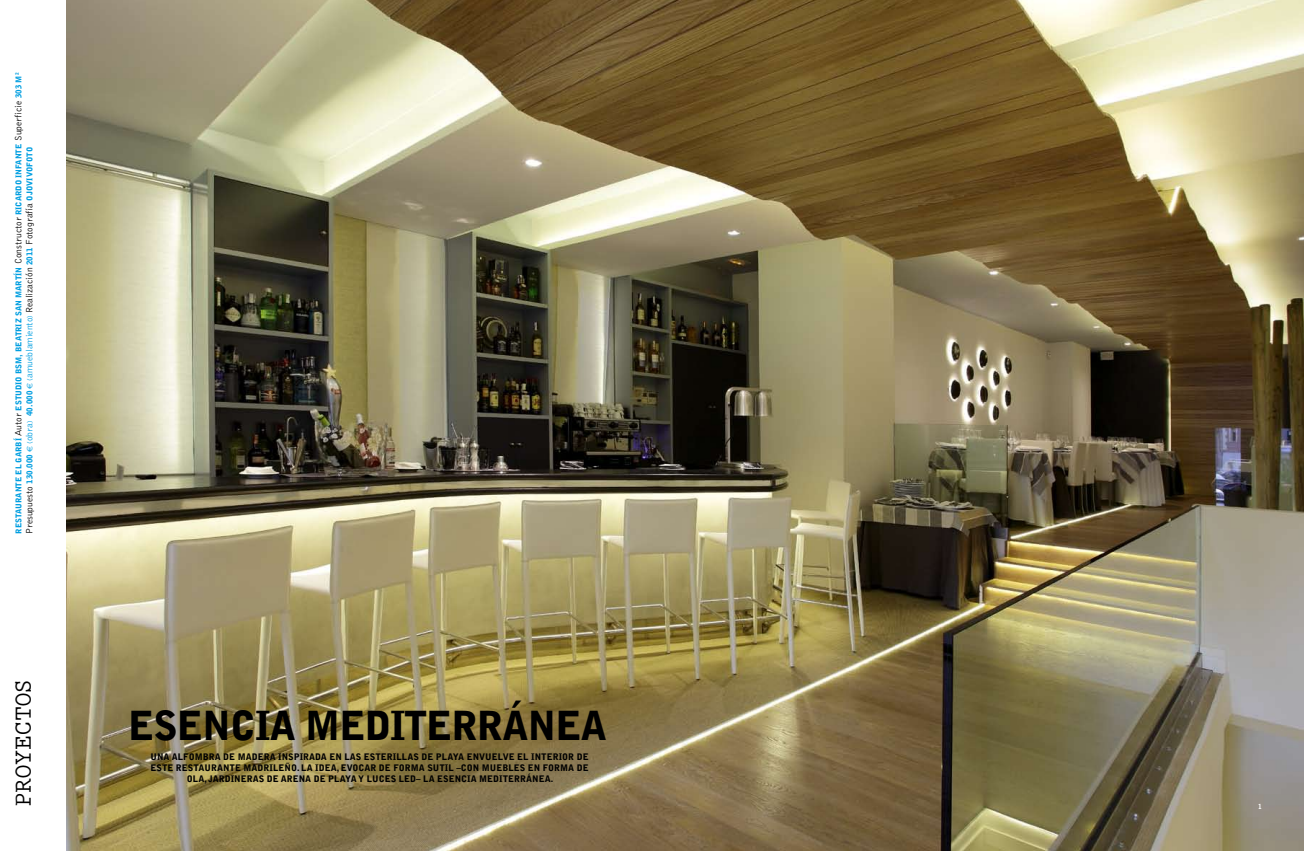
<style>
.page{position:relative;width:1304px;height:851px;background:#fff}
.page>*{position:absolute;margin:0;border:0;box-sizing:border-box;transform-origin:0 0}
.t1{font:900 40px "Bell Gothic BT";letter-spacing:-.03em;color:#000}
.t2{font:700 25px "Prestige Elite Std";letter-spacing:-.04em;color:#000}
.t3{font:9.5px "Bell Gothic BT";color:#000}
.t4{font:900 9px/11px "Bell Gothic";color:#000;text-align:center}
.t5{font:900 8px "Bell Gothic BT";color:#009ee0}
.t6{font:7px "Trade Gothic Bold Two";color:#fff}
.s1{font-weight:400;font-size:9.5px;color:#000}
.s2{font-weight:900;font-size:8px;color:#009ee0}
.s3{font-family:"Euro Sans";font-size:8px;color:#009ee0}
.s4{font-size:8px;color:#009ee0}
.s5{color:#009ee0}
</style>
<div class="page">
<img style="left:67px;top:0;width:1237px;height:850px">
<p class="t5" style="left:14px;top:533px;width:462px;rotate:-90deg">RESTAURANTE EL GARBÍ <span class="s1">Autor</span> ESTUDIO BSM, BEATRIZ SAN MARTÍN <span class="s1">Constructor</span> RICARDO INFANTE <span class="s1">Superficie</span> 303 M<sup>2</sup></p>
<p class="t3" style="left:24px;top:533px;width:388px;rotate:-90deg">Presupuesto <span class="s2">130.000</span> <span class="s3">€</span> <span class="s4">(</span><span class="s5">obra</span><span class="s4">)</span> <span class="s2">40.000</span> <span class="s3">€</span> <span class="s4">(</span><span class="s5">amueblamiento</span><span class="s4">)</span> Realización <span class="s2">2011</span> Fotografía <span class="s2">OJOVIVOFOTO</span></p>
<h2 class="t2" style="left:10px;top:806px;width:129px;rotate:-90deg">PROYECTOS</h2>
<h1 class="t1" style="left:128px;top:700px;width:481px">ESENCIA MEDITERRÁNEA</h1>
<p class="t4" style="left:151px;top:751px;width:440px">UNA ALFOMBRA DE MADERA INSPIRADA EN LAS ESTERILLAS DE PLAYA ENVUELVE EL INTERIOR DE<br>ESTE RESTAURANTE MADRILEÑO. LA IDEA, EVOCAR DE FORMA SUTIL –CON MUEBLES EN FORMA DE<br>OLA, JARDINERAS DE ARENA DE PLAYA Y LUCES LED– LA ESENCIA MEDITERRÁNEA.</p>
<p class="t6" style="left:1258px;top:801px;width:6px">1</p>
</div>
